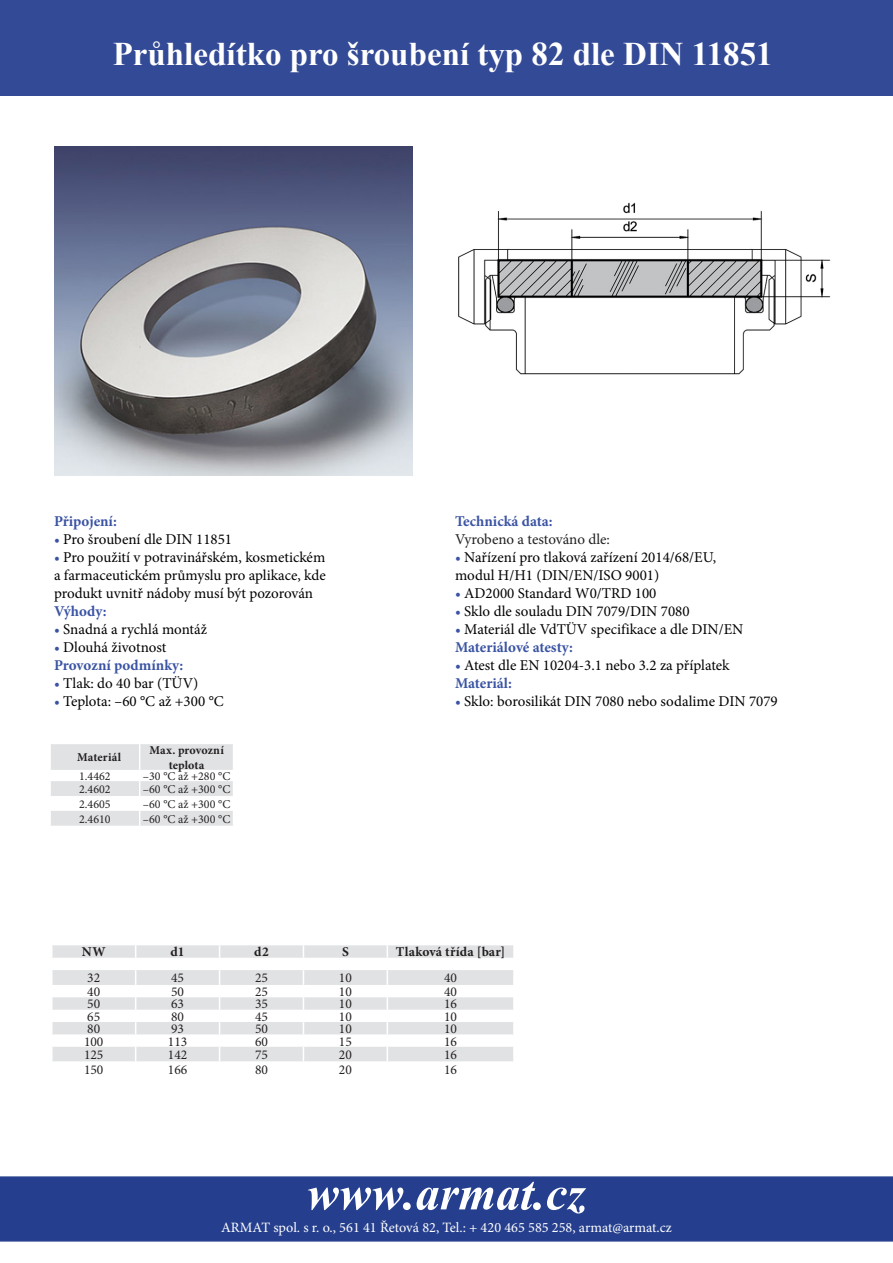
<style>
.page{position:relative;width:893px;height:1263px;background:#fff}
.page>*{position:absolute;margin:0;border:0;box-sizing:border-box;transform-origin:0 0}
.t1{font:700 60px "Vijaya";color:#fff}
.Obsah-02{font:700 33px "Times New Roman";color:#fff}
.t2{font:15px/18px "Minion Pro";color:#000;text-align:justify}
.t3{font:700 15px "Minion Pro";color:#3a53a3}
.t4{font:15px "Minion Pro";letter-spacing:-.005em;color:#231f20}
.t5{font:14.25px "Minion Pro";color:#fff}
.t6{font:13.5px "Minion Pro";color:#231f20}
.t7{font:700 13.5px "Minion Pro";letter-spacing:.015em;color:#231f20}
.t8{font:12px "Minion Pro";color:#231f20}
.t9{font:700 12px/14.4px "Minion Pro";letter-spacing:.01em;color:#231f20;text-align:center}
.s1{color:#3a53a3}
</style>
<div class="page">
<div style="left:0;top:1176px;width:893px;height:65px;background:#253f8e"></div>
<div style="left:0;top:0;width:893px;height:96px;background:#334a96"></div>
<svg style="left:52px;top:945px;width:461px;height:116px"></svg>
<svg style="left:51px;top:744px;width:182px;height:82px"></svg>
<img style="left:54px;top:147px;width:358px;height:328px">
<img style="left:458px;top:202px;width:373px;height:173px">
<p class="Obsah-02" style="left:113px;top:30px;width:661px">Průhledítko pro šroubení typ 82 dle DIN 11851</p>
<p class="t3" style="left:54px;top:510px;width:64px">Připojení:</p>
<p class="t2" style="left:54px;top:530px;width:180px"><span class="s1">•</span> Pro šroubení dle DIN 11851</p>
<p class="t2" style="left:54px;top:548px;width:273px"><span class="s1">•</span> Pro použití v potravinářském, kosmetickém a farmaceutickém průmyslu pro aplikace, kde produkt uvnitř nádoby musí být pozorován</p>
<p class="t3" style="left:54px;top:600px;width:54px">Výhody:</p>
<p class="t2" style="left:54px;top:620px;width:155px"><span class="s1">•</span> Snadná a rychlá montáž</p>
<p class="t2" style="left:54px;top:638px;width:114px"><span class="s1">•</span> Dlouhá životnost</p>
<p class="t3" style="left:54px;top:654px;width:131px">Provozní podmínky:</p>
<p class="t2" style="left:54px;top:674px;width:146px"><span class="s1">•</span> Tlak: do 40 bar (TÜV)</p>
<p class="t2" style="left:54px;top:692px;width:171px"><span class="s1">•</span> Teplota: –60 °C až +300 °C</p>
<p class="t9" style="left:77px;top:750px;width:46px">Materiál</p>
<p class="t9" style="left:149px;top:743px;width:76px">Max. provozní teplota</p>
<p class="t8" style="left:79px;top:768px;width:33px">1.4462</p>
<p class="t8" style="left:143px;top:768px;width:89px">–30 °C až +280 °C</p>
<p class="t8" style="left:79px;top:781px;width:33px">2.4602</p>
<p class="t8" style="left:143px;top:781px;width:89px">–60 °C až +300 °C</p>
<p class="t8" style="left:79px;top:796px;width:33px">2.4605</p>
<p class="t8" style="left:143px;top:796px;width:89px">–60 °C až +300 °C</p>
<p class="t8" style="left:79px;top:811px;width:33px">2.4610</p>
<p class="t8" style="left:143px;top:811px;width:89px">–60 °C až +300 °C</p>
<p class="t3" style="left:455px;top:510px;width:99px">Technická data:</p>
<p class="t4" style="left:455px;top:529px;width:156px">Vyrobeno a testováno dle:</p>
<p class="t2" style="left:455px;top:548px;width:263px"><span class="s1">•</span> Nařízení pro tlaková zařízení 2014/68/EU, modul H/H1 (DIN/EN/ISO 9001)</p>
<p class="t2" style="left:455px;top:584px;width:203px"><span class="s1">•</span> AD2000 Standard W0/TRD 100</p>
<p class="t2" style="left:455px;top:602px;width:236px"><span class="s1">•</span> Sklo dle souladu DIN 7079/DIN 7080</p>
<p class="t2" style="left:455px;top:620px;width:290px"><span class="s1">•</span> Materiál dle VdTÜV specifikace a dle DIN/EN</p>
<p class="t3" style="left:455px;top:636px;width:119px">Materiálové atesty:</p>
<p class="t2" style="left:455px;top:656px;width:276px"><span class="s1">•</span> Atest dle EN 10204-3.1 nebo 3.2 za příplatek</p>
<p class="t3" style="left:455px;top:672px;width:58px">Materiál:</p>
<p class="t2" style="left:455px;top:692px;width:324px"><span class="s1">•</span> Sklo: borosilikát DIN 7080 nebo sodalime DIN 7079</p>
<p class="t7" style="left:82px;top:943px;width:25px">NW</p>
<p class="t7" style="left:171px;top:943px;width:16px">d1</p>
<p class="t7" style="left:254px;top:943px;width:16px">d2</p>
<p class="t7" style="left:342px;top:943px;width:8px">S</p>
<p class="t7" style="left:396px;top:943px;width:111px">Tlaková třída [bar]</p>
<p class="t6" style="left:87px;top:969px;width:14px">32</p>
<p class="t6" style="left:171px;top:969px;width:14px">45</p>
<p class="t6" style="left:255px;top:969px;width:14px">25</p>
<p class="t6" style="left:339px;top:969px;width:14px">10</p>
<p class="t6" style="left:444px;top:969px;width:14px">40</p>
<p class="t6" style="left:87px;top:983px;width:14px">40</p>
<p class="t6" style="left:171px;top:983px;width:14px">50</p>
<p class="t6" style="left:255px;top:983px;width:14px">25</p>
<p class="t6" style="left:339px;top:983px;width:14px">10</p>
<p class="t6" style="left:444px;top:983px;width:14px">40</p>
<p class="t6" style="left:87px;top:995px;width:14px">50</p>
<p class="t6" style="left:171px;top:995px;width:14px">63</p>
<p class="t6" style="left:255px;top:995px;width:14px">35</p>
<p class="t6" style="left:339px;top:995px;width:14px">10</p>
<p class="t6" style="left:444px;top:995px;width:14px">16</p>
<p class="t6" style="left:87px;top:1007px;width:14px">65</p>
<p class="t6" style="left:171px;top:1007px;width:14px">80</p>
<p class="t6" style="left:255px;top:1007px;width:14px">45</p>
<p class="t6" style="left:339px;top:1007px;width:14px">10</p>
<p class="t6" style="left:444px;top:1007px;width:14px">10</p>
<p class="t6" style="left:87px;top:1020px;width:14px">80</p>
<p class="t6" style="left:171px;top:1020px;width:14px">93</p>
<p class="t6" style="left:255px;top:1020px;width:14px">50</p>
<p class="t6" style="left:339px;top:1020px;width:14px">10</p>
<p class="t6" style="left:444px;top:1020px;width:14px">10</p>
<p class="t6" style="left:84px;top:1032px;width:21px">100</p>
<p class="t6" style="left:168px;top:1032px;width:21px">113</p>
<p class="t6" style="left:255px;top:1032px;width:14px">60</p>
<p class="t6" style="left:339px;top:1032px;width:14px">15</p>
<p class="t6" style="left:444px;top:1032px;width:14px">16</p>
<p class="t6" style="left:84px;top:1045px;width:21px">125</p>
<p class="t6" style="left:168px;top:1045px;width:21px">142</p>
<p class="t6" style="left:255px;top:1045px;width:14px">75</p>
<p class="t6" style="left:339px;top:1045px;width:14px">20</p>
<p class="t6" style="left:444px;top:1045px;width:14px">16</p>
<p class="t6" style="left:84px;top:1060px;width:21px">150</p>
<p class="t6" style="left:168px;top:1060px;width:21px">166</p>
<p class="t6" style="left:255px;top:1060px;width:14px">80</p>
<p class="t6" style="left:339px;top:1060px;width:14px">20</p>
<p class="t6" style="left:444px;top:1060px;width:14px">16</p>
<h1 class="t1" style="left:307px;top:1146px;width:280px">www.armat.cz</h1>
<p class="t5" style="left:221px;top:1217px;width:452px">ARMAT spol. s r. o., 561 41 Řetová 82, Tel.: + 420 465 585 258, armat@armat.cz</p>
</div>
